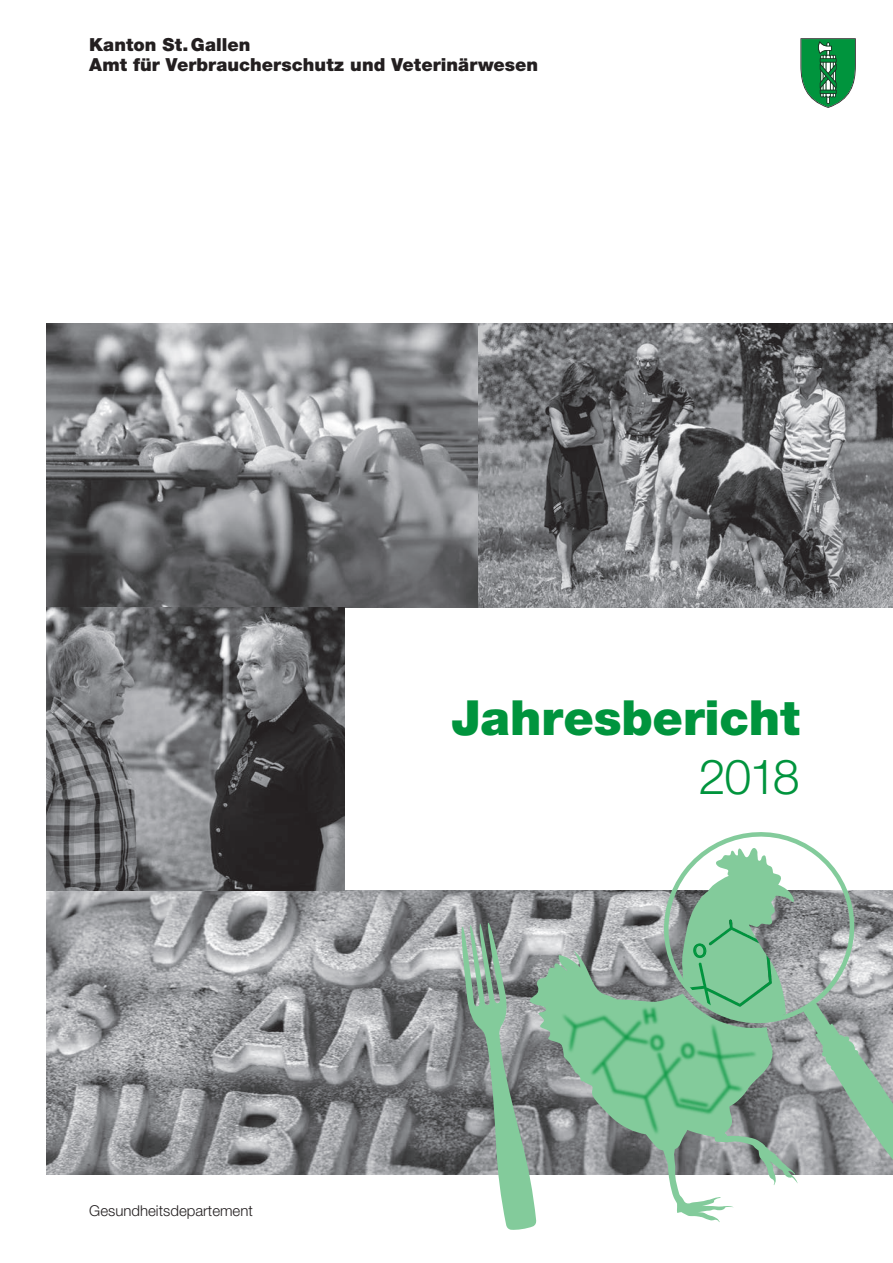
<style>
.page{position:relative;width:893px;height:1263px;background:#fff}
.page>*{position:absolute;margin:0;border:0;box-sizing:border-box;transform-origin:0 0}
.t1{font:900 48.45px "Helvetica Neue LT Std";letter-spacing:-.005em;color:#00943d}
.t2{font:300 48.45px "Helvetica Neue LT Std";color:#00943d}
.t3{font:900 18px/19.8px "Helvetica Neue LT Std";letter-spacing:.005em;color:#231f20}
.t4{font:300 15px "Helvetica Neue LT Std";color:#231f20}
</style>
<div class="page">
<img style="left:47px;top:324px;width:431px;height:284px">
<img style="left:47px;top:891px;width:846px;height:284px">
<img style="left:47px;top:607px;width:298px;height:284px">
<img style="left:478px;top:324px;width:415px;height:284px">
<svg style="left:800px;top:38px;width:56px;height:70px"></svg>
<svg style="left:460px;top:922px;width:10px;height:253px;background:#78827e"></svg>
<svg style="left:654px;top:832px;width:216px;height:170px"></svg>
<svg style="left:858px;top:1002px;width:35px;height:173px;background:#98b1a4"></svg>
<img style="left:470px;top:894px;width:388px;height:336px">
<svg style="left:680px;top:845px;width:114px;height:185px;background:#90c2a2"></svg>
<p class="t3" style="left:89px;top:35px;width:451px">Kanton St.Gallen<br>Amt für Verbraucherschutz und Veterinärwesen</p>
<p class="t4" style="left:89px;top:1202px;width:165px">Gesundheitsdepartement</p>
<h1 class="t1" style="left:451px;top:689px;width:350px">Jahresbericht</h1>
<h1 class="t2" style="left:699px;top:747px;width:103px">2018</h1>
</div>
